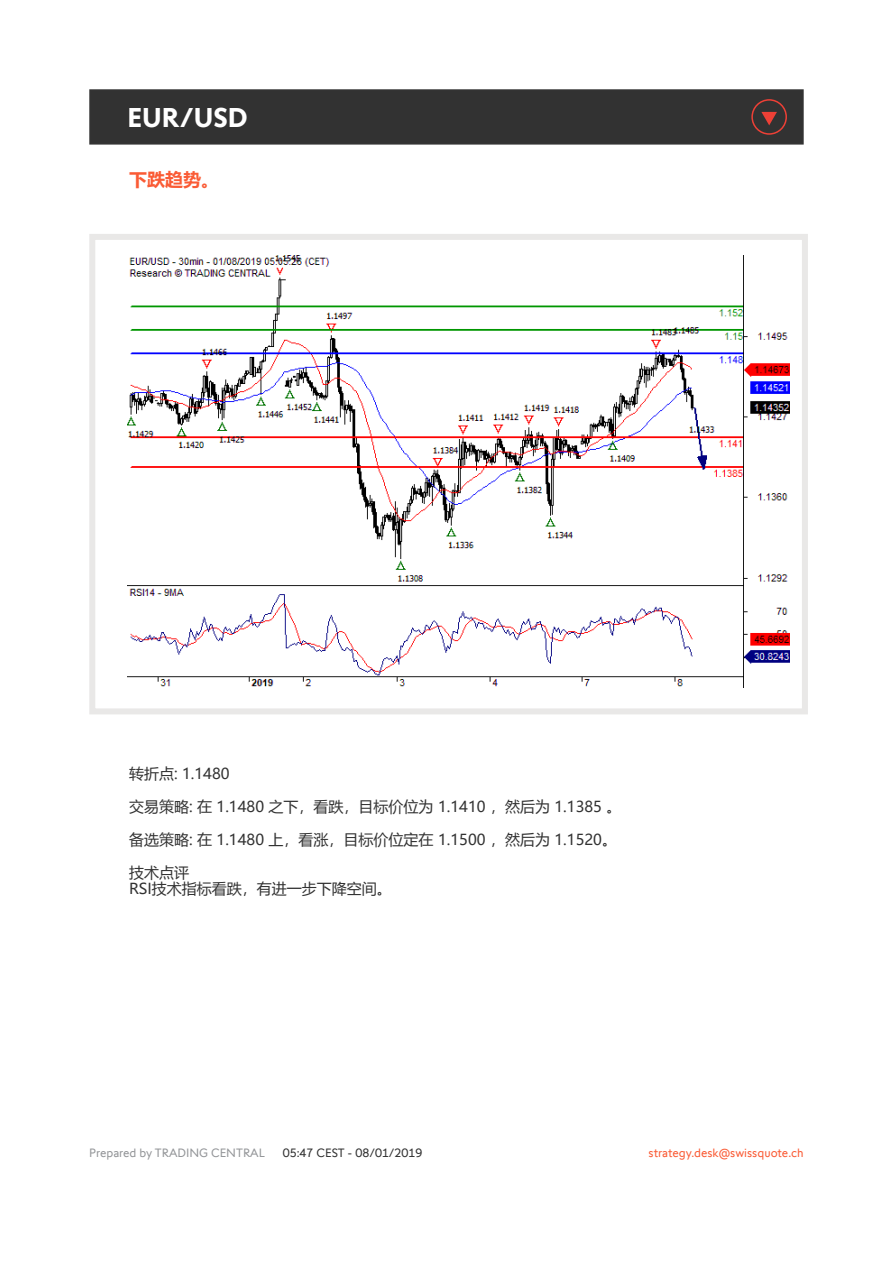
<style>
.page{position:relative;width:893px;height:1263px;background:#fff}
.page>*{position:absolute;margin:0;border:0;box-sizing:border-box;transform-origin:0 0}
.t1{font:700 27px "Swissquote CT";color:#fff}
.t2{font:700 18px "Microsoft Ya Hei UI";color:#fa5b35}
.t3{font:15px/16.5px "Microsoft Ya Hei UI";color:#323232}
.t4{font:12px "Swissquote CT";color:#fa5b35}
.t5{font:12px "Swissquote CT";color:#939598}
.t6{font:12px "Swissquote CT";color:#323232}
</style>
<div class="page">
<div style="left:89px;top:234px;width:719px;height:480px;border:6px solid #e9e8e7"></div>
<div style="left:89px;top:89px;width:715px;height:56px;background:#323232;border:2px solid #323232"></div>
<img style="left:128px;top:255px;width:661px;height:432px">
<svg style="left:751px;top:99px;width:36px;height:36px"></svg>
<h1 class="t1" style="left:128px;top:101px;width:122px">EUR/USD</h1>
<p class="t2" style="left:129px;top:167px;width:91px">下跌趋势。</p>
<p class="t3" style="left:129px;top:765px;width:102px">转折点: 1.1480</p>
<p class="t3" style="left:129px;top:798px;width:494px">交易策略: 在 1.1480 之下，看跌，目标价位为 1.1410 ，然后为 1.1385 。</p>
<p class="t3" style="left:129px;top:831px;width:489px">备选策略: 在 1.1480 上，看涨，目标价位定在 1.1500 ，然后为 1.1520。</p>
<p class="t3" style="left:129px;top:864px;width:264px">技术点评<br>RSI技术指标看跌，有进一步下降空间。</p>
<p class="t5" style="left:89px;top:1145px;width:177px">Prepared by TRADING CENTRAL</p>
<p class="t6" style="left:283px;top:1145px;width:141px">05:47 CEST - 08/01/2019</p>
<p class="t4" style="left:649px;top:1145px;width:157px">strategy.desk@swissquote.ch</p>
</div>
